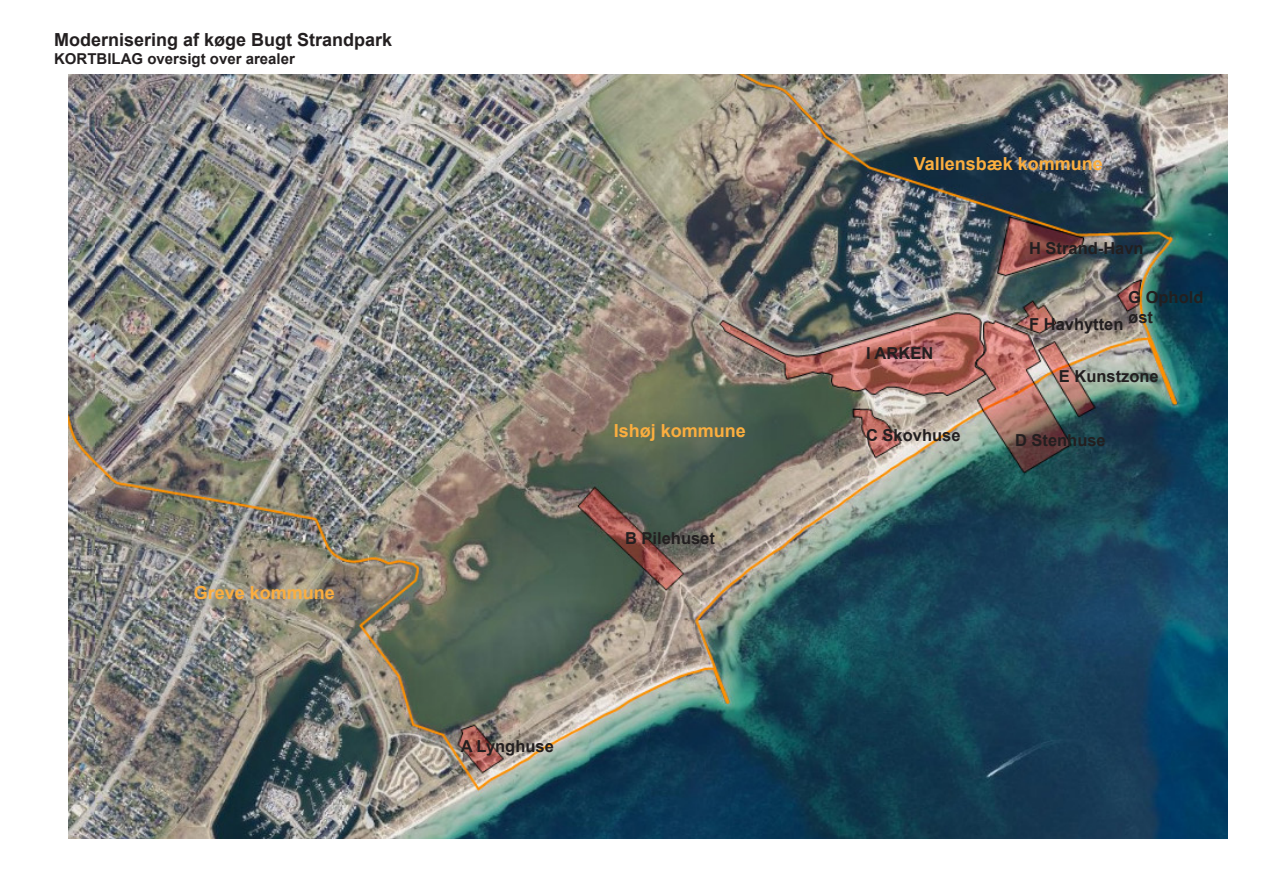
<style>
.page{position:relative;width:1263px;height:893px;background:#fff}
.page>*{position:absolute;margin:0;border:0;box-sizing:border-box;transform-origin:0 0}
.t1{font:700 18px "Arial";color:#fbae3f}
.t2{font:700 18px "Arial";color:#231f20}
.t3{font:700 16.5px "Arial";color:#231f20}
.t4{font:700 15px "Arial";color:#231f20}
</style>
<div class="page">
<img style="left:68px;top:75px;width:1159px;height:764px">
<p class="t2" style="left:54px;top:27px;width:340px">Modernisering af køge Bugt Strandpark</p>
<p class="t4" style="left:54px;top:48px;width:242px">KORTBILAG oversigt over arealer</p>
<p class="t1" style="left:194px;top:579px;width:143px">Greve kommune</p>
<p class="t1" style="left:614px;top:418px;width:134px">Ishøj kommune</p>
<p class="t3" style="left:625px;top:526px;width:91px">B Pilehuset</p>
<p class="t3" style="left:461px;top:734px;width:95px">A Lynghuse</p>
<p class="t1" style="left:914px;top:151px;width:191px">Vallensbæk kommune</p>
<p class="t3" style="left:1029px;top:237px;width:116px">H Strand-Havn</p>
<p class="t3" style="left:866px;top:342px;width:69px">I ARKEN</p>
<p class="t3" style="left:1128px;top:285px;width:77px">G Ophold</p>
<p class="t3" style="left:1128px;top:305px;width:26px">øst</p>
<p class="t3" style="left:1029px;top:312px;width:96px">F Havhytten</p>
<p class="t3" style="left:1059px;top:365px;width:101px">E Kunstzone</p>
<p class="t3" style="left:866px;top:424px;width:96px">C Skovhuse</p>
<p class="t3" style="left:1015px;top:429px;width:92px">D Stenhuse</p>
</div>
